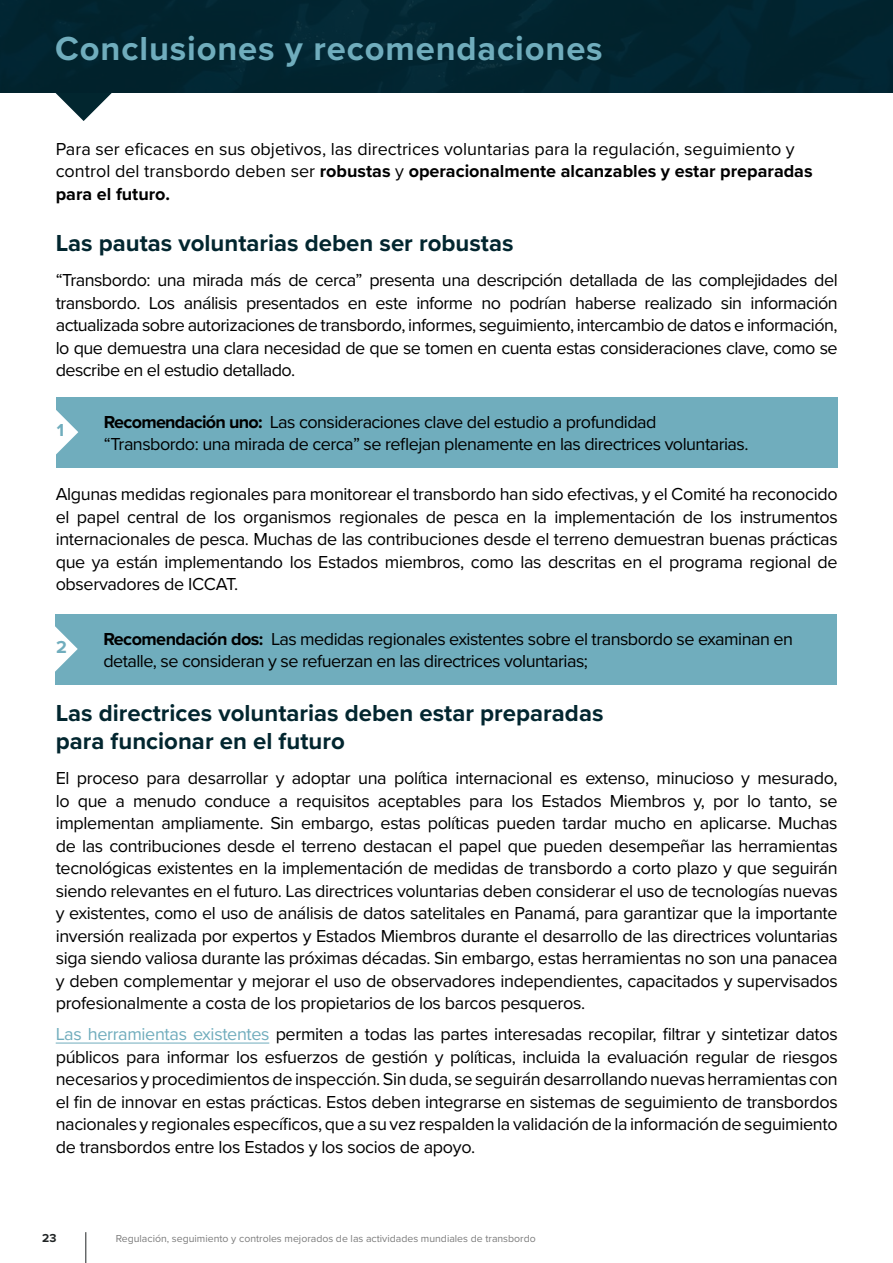
<style>
.page{position:relative;width:893px;height:1263px;background:#fff}
.page>*{position:absolute;margin:0;border:0;box-sizing:border-box;transform-origin:0 0}
.t1{font:700 34.5px "Proxima Nova";letter-spacing:.025em;color:#70adbd}
.t2{font:700 24px/27.8px "Proxima Nova";color:#02262f}
.t3{font:18px/22.5px "Proxima Nova";letter-spacing:-.03em;color:#000;text-align:justify}
.t4{font:18px/22.5px "Proxima Nova";color:#000}
.t5{font:700 18px "Proxima Nova";color:#70adbd}
.t6{font:700 12px "Proxima Nova";color:#202425}
.t7{font:10.5px "Proxima Nova";color:#7c7c7c}
.s1{font-weight:700}
.s2{color:#71adbd}
</style>
<div class="page">
<hr style="left:85px;top:1232px;width:1px;height:31px;background:#202425">
<svg style="left:55px;top:93px;width:57px;height:28px"></svg>
<div style="left:0;top:0;width:893px;height:93px;background:#02262f"></div>
<div style="left:56px;top:398px;width:782px;height:70px;background:#70adbd"></div>
<div style="left:55px;top:614px;width:782px;height:71px;background:#70adbd"></div>
<hr style="left:56px;top:1042px;width:213px;height:1px;background:#71adbd">
<svg style="left:56px;top:410px;width:22px;height:45px"></svg>
<svg style="left:55px;top:626px;width:23px;height:46px"></svg>
<h1 class="t1" style="left:55px;top:22px;width:549px">Conclusiones y recomendaciones</h1>
<p class="t4" style="left:56px;top:136px;width:758px">Para ser eficaces en sus objetivos, las directrices voluntarias para la regulación, seguimiento y control del transbordo deben ser <span class="s1">robustas</span> y <span class="s1">operacionalmente alcanzables y estar preparadas para el futuro.</span></p>
<h2 class="t2" style="left:56px;top:228px;width:459px">Las pautas voluntarias deben ser robustas</h2>
<p class="t3" style="left:56px;top:268px;width:783px">“Transbordo: una mirada más de cerca” presenta una descripción detallada de las complejidades del transbordo. Los análisis presentados en este informe no podrían haberse realizado sin información actualizada sobre autorizaciones de transbordo, informes, seguimiento, intercambio de datos e información, lo que demuestra una clara necesidad de que se tomen en cuenta estas consideraciones clave, como se describe en el estudio detallado.</p>
<p class="t5" style="left:57px;top:417px;width:9px">1</p>
<p class="t3" style="left:104px;top:410px;width:646px"><span class="s1">Recomendación uno:</span> Las consideraciones clave del estudio a profundidad “Transbordo: una mirada de cerca” se reflejan plenamente en las directrices voluntarias.</p>
<p class="t3" style="left:56px;top:482px;width:784px">Algunas medidas regionales para monitorear el transbordo han sido efectivas, y el Comité ha reconocido el papel central de los organismos regionales de pesca en la implementación de los instrumentos internacionales de pesca. Muchas de las contribuciones desde el terreno demuestran buenas prácticas que ya están implementando los Estados miembros, como las descritas en el programa regional de observadores de ICCAT.</p>
<p class="t5" style="left:56px;top:634px;width:12px">2</p>
<p class="t3" style="left:103px;top:626px;width:691px"><span class="s1">Recomendación dos:</span> Las medidas regionales existentes sobre el transbordo se examinan en detalle, se consideran y se refuerzan en las directrices voluntarias;</p>
<h2 class="t2" style="left:56px;top:699px;width:549px">Las directrices voluntarias deben estar preparadas para funcionar en el futuro</h2>
<p class="t3" style="left:56px;top:766px;width:784px">El proceso para desarrollar y adoptar una política internacional es extenso, minucioso y mesurado, lo que a menudo conduce a requisitos aceptables para los Estados Miembros y, por lo tanto, se implementan ampliamente. Sin embargo, estas políticas pueden tardar mucho en aplicarse. Muchas de las contribuciones desde el terreno destacan el papel que pueden desempeñar las herramientas tecnológicas existentes en la implementación de medidas de transbordo a corto plazo y que seguirán siendo relevantes en el futuro. Las directrices voluntarias deben considerar el uso de tecnologías nuevas y existentes, como el uso de análisis de datos satelitales en Panamá, para garantizar que la importante inversión realizada por expertos y Estados Miembros durante el desarrollo de las directrices voluntarias siga siendo valiosa durante las próximas décadas. Sin embargo, estas herramientas no son una panacea y deben complementar y mejorar el uso de observadores independientes, capacitados y supervisados profesionalmente a costa de los propietarios de los barcos pesqueros.</p>
<p class="t3" style="left:56px;top:1022px;width:783px"><span class="s2">Las herramientas existentes</span> permiten a todas las partes interesadas recopilar, filtrar y sintetizar datos públicos para informar los esfuerzos de gestión y políticas, incluida la evaluación regular de riesgos necesarios y procedimientos de inspección. Sin duda, se seguirán desarrollando nuevas herramientas con el fin de innovar en estas prácticas. Estos deben integrarse en sistemas de seguimiento de transbordos nacionales y regionales específicos, que a su vez respalden la validación de la información de seguimiento de transbordos entre los Estados y los socios de apoyo.</p>
<p class="t6" style="left:42px;top:1229px;width:16px">23</p>
<p class="t7" style="left:116px;top:1230px;width:421px">Regulación, seguimiento y controles mejorados de las actividades mundiales de transbordo</p>
</div>
